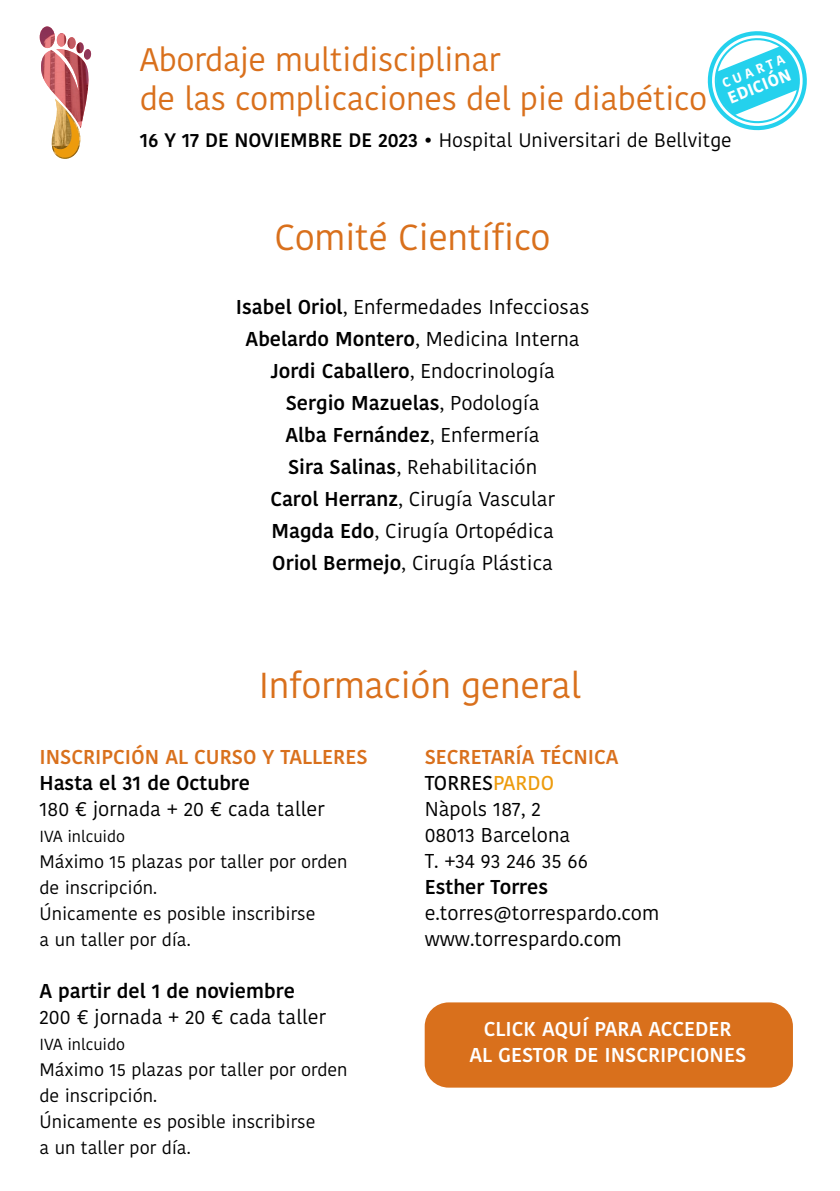
<style>
.page{position:relative;width:840px;height:1191px;background:#fff}
.page>*{position:absolute;margin:0;border:0;box-sizing:border-box;transform-origin:0 0}
.t1{font:36px "Kohinoor Telugu";letter-spacing:-.01em;color:#d9701c}
.t2{font:32.4px/39px "Kohinoor Telugu";letter-spacing:-.01em;color:#d9701c}
.t3{font:20px/32px "Kohinoor Telugu";color:#000}
.t4{font:600 20px "Kohinoor Telugu";color:#000}
.t5{font:600 20px/26px "Kohinoor Telugu";color:#fff;text-align:center}
.t6{font:600 20px "Kohinoor Telugu";color:#d9701c}
.t7{font:19.4px "Kohinoor Telugu";color:#000}
.t8{font:18px/26px "Kohinoor Telugu";color:#000}
.t9{font:700 16.6px "Kohinoor Telugu";color:#fff}
.t10{font:16px "Kohinoor Telugu";color:#000}
.t11{font:700 13.2px "Kohinoor Telugu";color:#fff}
.s1{font-weight:600}
.s2{font-weight:600;color:#d9701c}
.s3{font-weight:500}
.s4{font-weight:500;color:#ed9b0c}
</style>
<div class="page">
<svg style="left:707px;top:31px;width:100px;height:100px"></svg>
<img style="left:40px;top:26px;width:15px;height:11px">
<img style="left:57px;top:33px;width:9px;height:4px">
<svg style="left:39px;top:37px;width:53px;height:122px"></svg>
<div style="left:424px;top:1002px;width:368px;height:85px;background:#d9701c;border-radius:24px"></div>
<h2 class="t2" style="left:140px;top:41px;width:569px">Abordaje multidisciplinar<br>de las complicaciones del pie diabético</h2>
<p class="t7" style="left:140px;top:129px;width:593px"><span class="s1">16 Y 17 DE NOVIEMBRE DE 2023 •</span> Hospital Universitari de Bellvitge</p>
<p class="t11" style="left:719px;top:76px;width:68px;rotate:-22deg">CUARTA</p>
<p class="t9" style="left:724px;top:90px;width:68px;rotate:-22deg">EDICIÓN</p>
<h1 class="t1" style="left:274px;top:216px;width:277px">Comité Científico</h1>
<p class="t3" style="left:236px;top:291px;width:355px;text-align:center"><span class="s1">Isabel Oriol</span>, Enfermedades Infecciosas<br><span class="s1">Abelardo Montero</span>, Medicina Interna<br><span class="s1">Jordi Caballero</span>, Endocrinología<br><span class="s1">Sergio Mazuelas</span>, Podología<br><span class="s1">Alba Fernández</span>, Enfermería<br><span class="s1">Sira Salinas</span>, Rehabilitación<br><span class="s1">Carol Herranz</span>, Cirugía Vascular<br><span class="s1">Magda Edo</span>, Cirugía Ortopédica<br><span class="s1">Oriol Bermejo</span>, Cirugía Plástica</p>
<h1 class="t1" style="left:259px;top:664px;width:324px">Información general</h1>
<p class="t6" style="left:39px;top:745px;width:329px">INSCRIPCIÓN AL CURSO Y TALLERES</p>
<p class="t4" style="left:39px;top:771px;width:212px">Hasta el 31 de Octubre</p>
<p class="t3" style="left:39px;top:793px;width:286px">180 € jornada + 20 € cada taller</p>
<p class="t10" style="left:39px;top:827px;width:87px">IVA inlcuido</p>
<p class="t8" style="left:39px;top:848px;width:309px">Máximo 15 plazas por taller por orden de inscripción.<br>Únicamente es posible inscribirse<br>a un taller por día.</p>
<p class="t4" style="left:39px;top:979px;width:257px">A partir del 1 de noviembre</p>
<p class="t3" style="left:39px;top:1001px;width:288px">200 € jornada + 20 € cada taller</p>
<p class="t10" style="left:39px;top:1035px;width:87px">IVA inlcuido</p>
<p class="t8" style="left:39px;top:1056px;width:309px">Máximo 15 plazas por taller por orden de inscripción.<br>Únicamente es posible inscribirse<br>a un taller por día.</p>
<p class="t3" style="left:424px;top:744px;width:195px;line-height:26px"><span class="s2">SECRETARÍA TÉCNICA<br></span><span class="s3">TORRES</span><span class="s4">PARDO<br></span>Nàpols 187, 2<br>08013 Barcelona<br>T. +34 93 246 35 66</p>
<p class="t4" style="left:424px;top:875px;width:125px">Esther Torres</p>
<p class="t3" style="left:424px;top:900px;width:236px;line-height:26px">e.torres@torrespardo.com www.torrespardo.com</p>
<p class="t5" style="left:469px;top:1015px;width:278px">CLICK AQUÍ PARA ACCEDER<br>AL GESTOR DE INSCRIPCIONES</p>
</div>
